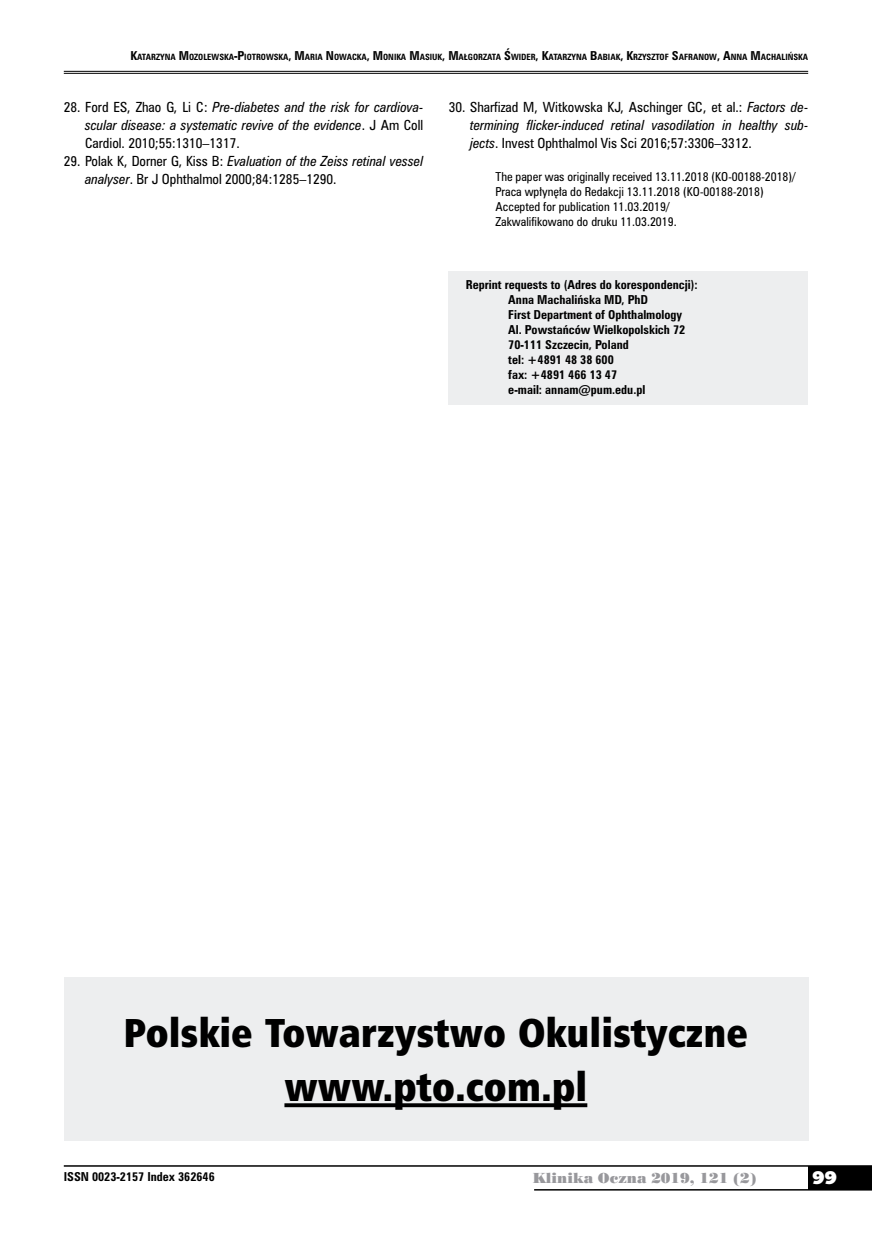
<style>
.page{position:relative;width:872px;height:1234px;background:#fff}
.page>*{position:absolute;margin:0;border:0;box-sizing:border-box;transform-origin:0 0}
.t1{font:39px/54px "Humnst 777 X Blk Cn PL";color:#000;text-align:center}
.t2{font:18px "Humanst 531 U Blk PL";color:#fff}
.t3{font:13.5px "Poster Bodoni PL";color:#98989c}
.t4{font:12.75px/18px "Zurich Cn PL";color:#000}
.t5{font:italic 12.75px/18px "Zurich Cn PL";color:#000;text-align:justify}
.t6{font:700 11.25px/15px "Zurich Cn PL";color:#000}
.t7{font:11.25px/15px "Zurich Cn PL";color:#000}
.t8{font:700 7.8px "Zurich Cn PL";color:#000}
.s1{font-size:11.25px}
.s2{font-style:normal}
.s3{font-style:italic}
</style>
<div class="page">
<div style="left:808px;top:1165px;width:64px;height:24px;background:#000"></div>
<hr style="left:64px;top:1164px;width:808px;height:2px;background:#000">
<hr style="left:534px;top:1188px;width:338px;height:2px;background:#000">
<hr style="left:64px;top:71px;width:744px;height:1px;background:#000">
<hr style="left:64px;top:73px;width:744px;height:1px;background:#000">
<div style="left:449px;top:271px;width:359px;height:134px;background:#edeeef"></div>
<div style="left:64px;top:976px;width:744px;height:164px;background:#edeeef"></div>
<svg style="left:284px;top:1103px;width:303px;height:3px"></svg>
<p class="t8" style="left:130px;top:52px;width:679px"><span class="s1">K</span>ATARZYNA <span class="s1">M</span>OZOLEWSKA<span class="s1">-P</span>IOTROWSKA<span class="s1">, M</span>ARIA <span class="s1">N</span> OWACKA<span class="s1">, M</span>ONIKA <span class="s1">M</span>ASIUK<span class="s1">, M</span>AŁGORZATA <span class="s1">Ś</span>WIDER<span class="s1">, K</span>ATARZYNA <span class="s1">B</span>ABIAK<span class="s1">, K</span>RZYSZTOF <span class="s1">S</span>AFRANOW<span class="s1">, A</span>NNA <span class="s1">M</span>ACHALIŃSKA</p>
<p class="t5" style="left:85px;top:97px;width:340px;text-indent:-21px"><span class="s2">28. Ford ES, Zhao G, Li C:</span> Pre-diabetes and the risk for cardiova&shy;scular disease: a systematic revive of the evidence<span class="s2">. J Am Coll Cardiol. 2010;55:1310–1317.</span></p>
<p class="t4" style="left:85px;top:151px;width:340px;text-indent:-21px">29. Polak K, Dorner G, Kiss B: <span class="s3">Evaluation of the Zeiss retinal vessel analyser</span>. Br J Ophthalmol 2000;84:1285–1290.</p>
<p class="t4" style="left:470px;top:97px;width:340px;text-align:justify;text-indent:-21px">30. Sharfizad M, Witkowska KJ, Aschinger GC, et al.: <span class="s3">Factors de&shy;termining flicker-induced retinal vasodilation in healthy sub&shy;jects</span>. Invest Ophthalmol Vis Sci 2016;57:3306–3312.</p>
<p class="t7" style="left:495px;top:169px;width:301px">The paper was originally received 13.11.2018 (KO-00188-2018)/ Praca wpłynęła do Redakcji 13.11.2018 (KO-00188-2018)<br>Accepted for publication 11.03.2019/<br>Zakwalifikowano do druku 11.03.2019.</p>
<p class="t6" style="left:508px;top:277px;width:191px;text-indent:-43px">Reprint requests to (Adres do korespondencji):<br>Anna Machalińska MD, PhD<br>First Department of Ophthalmology<br>Al. Powstańców Wielkopolskich 72<br>70-111 Szczecin, Poland<br>tel: +4891 48 38 600<br>fax: +4891 466 13 47<br>e-mail: annam@pum.edu.pl</p>
<h1 class="t1" style="left:124px;top:1004px;width:626px">Polskie Towarzystwo Okulistyczne www.pto.com.pl</h1>
<p class="t6" style="left:64px;top:1168px;width:152px">ISSN 0023-2157 Index 362646</p>
<p class="t3" style="left:532px;top:1168px;width:225px">Klinika Oczna 2019, 121 (2)</p>
<h2 class="t2" style="left:812px;top:1165px;width:26px">99</h2>
</div>
